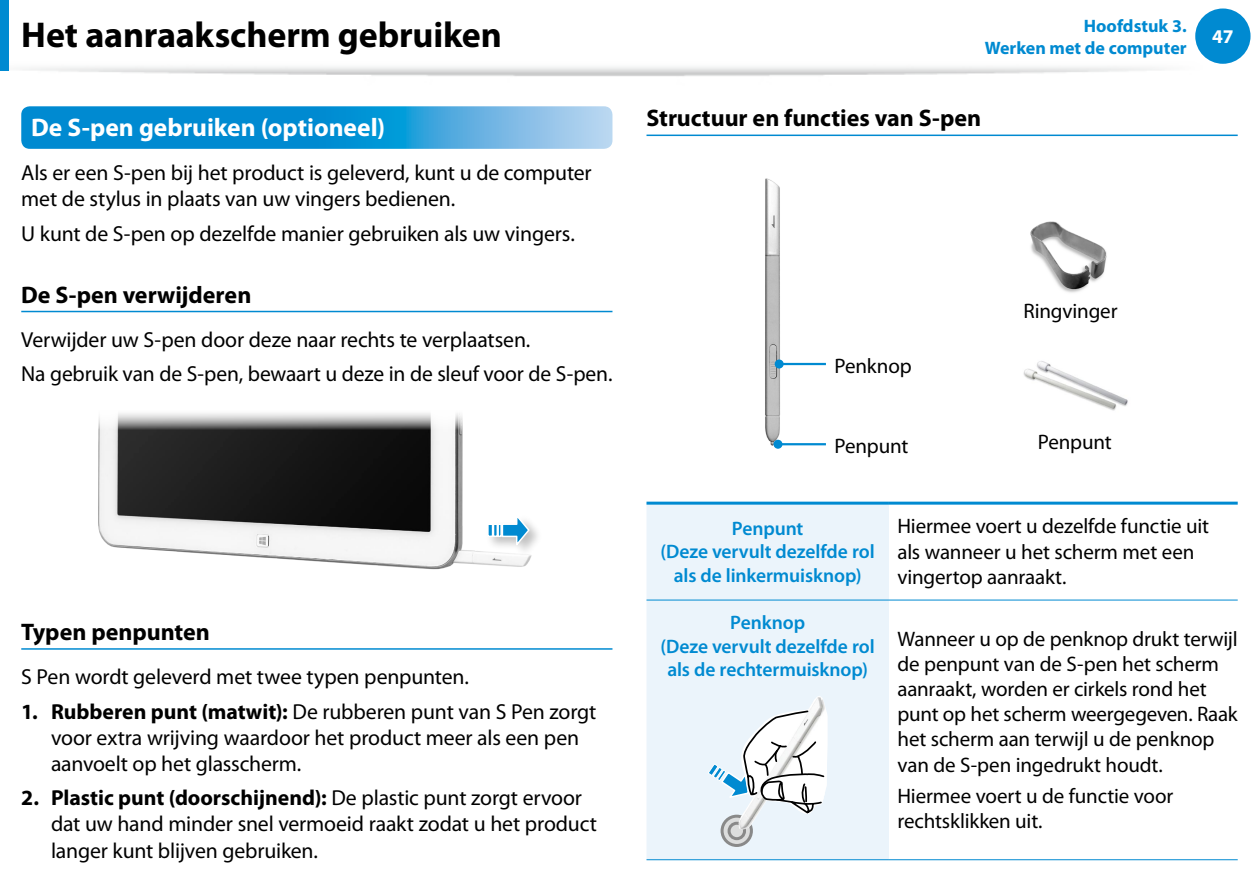
<style>
.page{position:relative;width:1259px;height:893px;background:#fff}
.page>*{position:absolute;margin:0;border:0;box-sizing:border-box;transform-origin:0 0}
.Heading_1_-_hidden{font:700 36px "Myriad Pro";letter-spacing:-.005em;color:#000}
.t1{font:700 25.5px "Myriad Pro";color:#fff}
.Heading_3{font:700 24px "Myriad Pro";color:#000}
.Body{font:21.75px/26.1px "Myriad Pro";letter-spacing:-.005em;color:#000}
.Body_indent{font:21.75px/26.1px "Myriad Pro";letter-spacing:-.005em;color:#000}
.Note_Table_Body{font:21px/25.2px "Myriad Pro";letter-spacing:-.005em;color:#000}
.Note_Table_Body-2{font:600 19.5px/23.4px "Myriad Pro";letter-spacing:-.005em;color:#008ad1;text-align:center}
.t2{font:700 19.5px "Myriad Pro";color:#fff}
.t3{font:700 18px/21.6px "Myriad Pro";color:#008ad1;text-align:right}
.s1{font-weight:700}
</style>
<div class="page">
<img style="left:0;top:22px;width:1214px;height:54px">
<div style="left:1195px;top:9px;width:55px;height:55px;background:#008ad1;border-radius:50%"></div>
<div style="left:0;top:0;width:9px;height:70px;background:#008ad1"></div>
<hr style="left:21px;top:311px;width:591px;height:1px;background:#008ad1">
<hr style="left:21px;top:648px;width:591px;height:2px;background:#008ad1">
<svg style="left:21px;top:106px;width:591px;height:43px;background:#2c9dd9"></svg>
<img style="left:98px;top:413px;width:387px;height:157px">
<div style="left:485px;top:513px;width:65px;height:54px;background:#000;opacity:.25"></div>
<div style="left:487px;top:523px;width:6px;height:14px;border:2px solid #fff"></div>
<svg style="left:498px;top:513px;width:33px;height:36px"></svg>
<div style="left:493px;top:523px;width:5px;height:14px;border:2px solid #fff"></div>
<hr style="left:646px;top:135px;width:591px;height:1px;background:#008ad1">
<img style="left:765px;top:178px;width:36px;height:271px">
<hr style="left:779px;top:363px;width:47px;height:2px;background:#008ad1">
<div style="left:774px;top:359px;width:9px;height:9px;background:#008ad1;border-radius:50%"></div>
<hr style="left:778px;top:443px;width:48px;height:2px;background:#008ad1">
<div style="left:773px;top:440px;width:9px;height:9px;background:#008ad1;border-radius:50%"></div>
<img style="left:1023px;top:361px;width:105px;height:50px">
<img style="left:1030px;top:221px;width:77px;height:72px">
<div style="left:646px;top:505px;width:243px;height:354px;background:#ebf4fb"></div>
<hr style="left:646px;top:859px;width:243px;height:1px;background:#008ad1">
<hr style="left:889px;top:859px;width:348px;height:1px;background:#008ad1">
<hr style="left:646px;top:502px;width:243px;height:3px;background:#008ad1">
<hr style="left:889px;top:502px;width:348px;height:3px;background:#008ad1">
<hr style="left:646px;top:600px;width:243px;height:1px;background:#008ad1">
<hr style="left:889px;top:600px;width:348px;height:1px;background:#008ad1">
<svg style="left:722px;top:816px;width:29px;height:29px"></svg>
<div style="left:720px;top:815px;width:33px;height:32px;border:3px solid #898989;border-radius:50%"></div>
<div style="left:729px;top:823px;width:15px;height:16px;background:#dcdddd;border-radius:50%"></div>
<div style="left:727px;top:822px;width:19px;height:18px;border:3px solid #898989;border-radius:50%"></div>
<img style="left:738px;top:696px;width:89px;height:133px">
<svg style="left:707px;top:709px;width:118px;height:104px"></svg>
<p class="Heading_1_-_hidden" style="left:21px;top:12px;width:482px">Het aanraakscherm gebruiken</p>
<p class="t1" style="left:31px;top:111px;width:355px">De S-pen gebruiken (optioneel)</p>
<p class="Body" style="left:21px;top:159px;width:572px">Als er een S-pen bij het product is geleverd, kunt u de computer met de stylus in plaats van uw vingers bedienen.</p>
<p class="Body" style="left:21px;top:220px;width:555px">U kunt de S-pen op dezelfde manier gebruiken als uw vingers.</p>
<p class="Heading_3" style="left:21px;top:279px;width:232px">De S-pen verwijderen</p>
<p class="Body" style="left:21px;top:326px;width:511px">Verwijder uw S-pen door deze naar rechts te verplaatsen.</p>
<p class="Body" style="left:21px;top:360px;width:593px">Na gebruik van de S-pen, bewaart u deze in de sleuf voor de S-pen.</p>
<p class="Heading_3" style="left:21px;top:616px;width:190px">Typen penpunten</p>
<p class="Body" style="left:21px;top:663px;width:449px">S Pen wordt geleverd met twee typen penpunten.</p>
<p class="Body_indent" style="left:51px;top:698px;width:547px;text-indent:-30px"><span class="s1">1. Rubberen punt (matwit):</span> De rubberen punt van S Pen zorgt voor extra wrijving waardoor het product meer als een pen aanvoelt op het glasscherm.</p>
<p class="Body_indent" style="left:51px;top:785px;width:547px;text-indent:-30px"><span class="s1">2. Plastic punt (doorschijnend):</span> De plastic punt zorgt ervoor dat uw hand minder snel vermoeid raakt zodat u het product langer kunt blijven gebruiken.</p>
<p class="t3" style="left:985px;top:15px;width:203px">Hoofdstuk 3.<br>Werken met de computer</p>
<p class="Heading_3" style="left:646px;top:103px;width:336px">Structuur en functies van S-pen</p>
<p class="t2" style="left:1212px;top:23px;width:23px">47</p>
<p class="Note_Table_Body" style="left:834px;top:353px;width:79px">Penknop</p>
<p class="Note_Table_Body" style="left:1023px;top:298px;width:96px">Ringvinger</p>
<p class="Note_Table_Body" style="left:834px;top:433px;width:75px">Penpunt</p>
<p class="Note_Table_Body" style="left:1038px;top:429px;width:75px">Penpunt</p>
<p class="Note_Table_Body-2" style="left:660px;top:516px;width:216px">Penpunt<br>(Deze vervult dezelfde rol als de linkermuisknop)</p>
<p class="Note_Table_Body" style="left:897px;top:513px;width:313px">Hiermee voert u dezelfde functie uit als wanneer u het scherm met een vingertop aanraakt.</p>
<p class="Note_Table_Body-2" style="left:660px;top:610px;width:216px">Penknop<br>(Deze vervult dezelfde rol als de rechtermuisknop)</p>
<p class="Note_Table_Body" style="left:897px;top:626px;width:342px">Wanneer u op de penknop drukt terwijl de penpunt van de S-pen het scherm aanraakt, worden er cirkels rond het punt op het scherm weergegeven. Raak het scherm aan terwijl u de penknop van de S-pen ingedrukt houdt.</p>
<p class="Note_Table_Body" style="left:897px;top:783px;width:277px">Hiermee voert u de functie voor rechtsklikken uit.</p>
</div>
